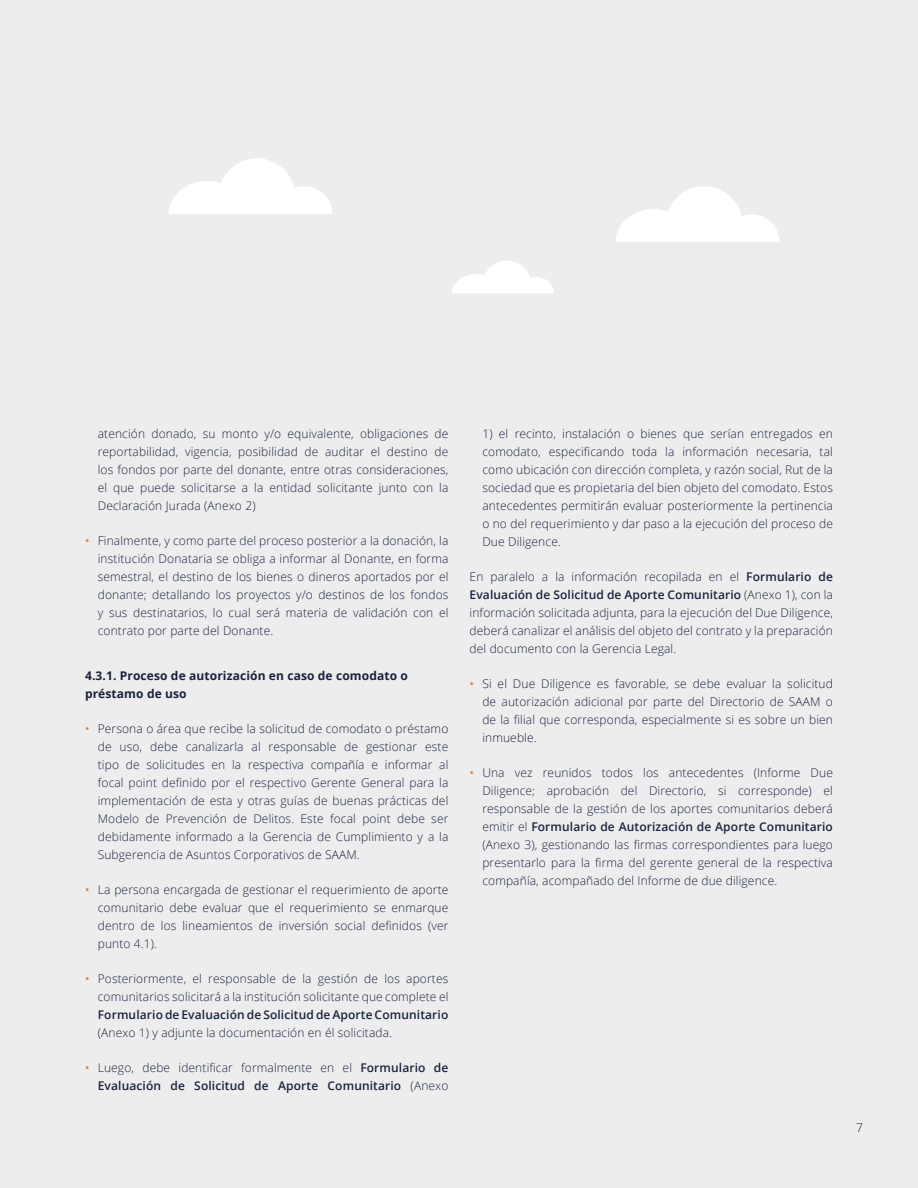
<style>
.page{position:relative;width:918px;height:1188px;background:#ededed}
.page>*{position:absolute;margin:0;border:0;box-sizing:border-box;transform-origin:0 0}
.t1{font:300 12px/18px "Open Sans";letter-spacing:.01em;color:#19233e;text-align:justify}
.t2{font:600 12px/18px "Open Sans";letter-spacing:.01em;color:#19233e;text-align:right}
.t3{font:700 12px/18px "Open Sans";letter-spacing:.01em;color:#19233e}
.s1{font-weight:400;color:#ef7b23}
.s2{font-weight:300}
.s3{font-weight:600}
</style>
<div class="page">
<svg style="left:168px;top:158px;width:164px;height:56px"></svg>
<svg style="left:616px;top:186px;width:163px;height:56px"></svg>
<svg style="left:452px;top:261px;width:102px;height:32px"></svg>
<p class="t1" style="left:98px;top:424px;width:352px">atención donado, su monto y/o equivalente, obligaciones de reportabilidad, vigencia, posibilidad de auditar el destino de los fondos por parte del donante, entre otras consideraciones, el que puede solicitarse a la entidad solicitante junto con la Declaración Jurada (Anexo 2)</p>
<p class="t1" style="left:98px;top:531px;width:352px;text-indent:-13px"><span class="s1">•</span> Finalmente, y como parte del proceso posterior a la donación, la institución Donataria se obliga a informar al Donante, en forma semestral, el destino de los bienes o dineros aportados por el donante; detallando los proyectos y/o destinos de los fondos y sus destinatarios, lo cual será materia de validación con el contrato por parte del Donante.</p>
<p class="t3" style="left:85px;top:666px;width:324px">4.3.1. Proceso de autorización en caso de comodato o préstamo de uso</p>
<p class="t1" style="left:98px;top:719px;width:352px;text-indent:-13px"><span class="s1">•</span> Persona o área que recibe la solicitud de comodato o préstamo de uso, debe canalizarla al responsable de gestionar este tipo de solicitudes en la respectiva compañía e informar al focal point definido por el respectivo Gerente General para la implementación de esta y otras guías de buenas prácticas del Modelo de Prevención de Delitos. Este focal point debe ser debidamente informado a la Gerencia de Cumplimiento y a la Subgerencia de Asuntos Corporativos de SAAM.</p>
<p class="t1" style="left:98px;top:880px;width:352px;text-indent:-13px"><span class="s1">•</span> La persona encargada de gestionar el requerimiento de aporte comunitario debe evaluar que el requerimiento se enmarque dentro de los lineamientos de inversión social definidos (ver punto 4.1).</p>
<p class="t1" style="left:85px;top:969px;width:365px;text-align:right"><span class="s1">•</span> Posteriormente, el responsable de la gestión de los aportes comunitarios solicitará a la institución solicitante que complete el</p>
<p class="t2" style="left:98px;top:1006px;width:352px">Formulario de Evaluación de Solicitud de Aporte Comunitario</p>
<p class="t1" style="left:98px;top:1023px;width:296px">(Anexo 1) y adjunte la documentación en él solicitada.</p>
<p class="t2" style="left:85px;top:1059px;width:365px"><span class="s1">•</span> <span class="s2">Luego, debe identificar formalmente en el</span> Formulario de<br>Evaluación de Solicitud de Aporte Comunitario <span class="s2">(Anexo</span></p>
<p class="t1" style="left:482px;top:424px;width:352px">1) el recinto, instalación o bienes que serían entregados en comodato, especificando toda la información necesaria, tal como ubicación con dirección completa, y razón social, Rut de la sociedad que es propietaria del bien objeto del comodato. Estos antecedentes permitirán evaluar posteriormente la pertinencia o no del requerimiento y dar paso a la ejecución del proceso de Due Diligence.</p>
<p class="t1" style="left:470px;top:567px;width:365px">En paralelo a la información recopilada en el <span class="s3">Formulario de Evaluación de Solicitud de Aporte Comunitario</span> (Anexo 1), con la información solicitada adjunta, para la ejecución del Due Diligence, deberá canalizar el análisis del objeto del contrato y la preparación del documento con la Gerencia Legal.</p>
<p class="t1" style="left:482px;top:674px;width:352px;text-indent:-13px"><span class="s1">•</span> Si el Due Diligence es favorable, se debe evaluar la solicitud de autorización adicional por parte del Directorio de SAAM o de la filial que corresponda, especialmente si es sobre un bien inmueble.</p>
<p class="t1" style="left:482px;top:763px;width:352px;text-indent:-13px"><span class="s1">•</span> Una vez reunidos todos los antecedentes (Informe Due Diligence; aprobación del Directorio, si corresponde) el responsable de la gestión de los aportes comunitarios deberá emitir el <span class="s3">Formulario de Autorización de Aporte Comunitario </span>(Anexo 3), gestionando las firmas correspondientes para luego presentarlo para la firma del gerente general de la respectiva compañía, acompañado del Informe de due diligence.</p>
<p class="t1" style="left:856px;top:1118px;width:8px">7</p>
</div>
